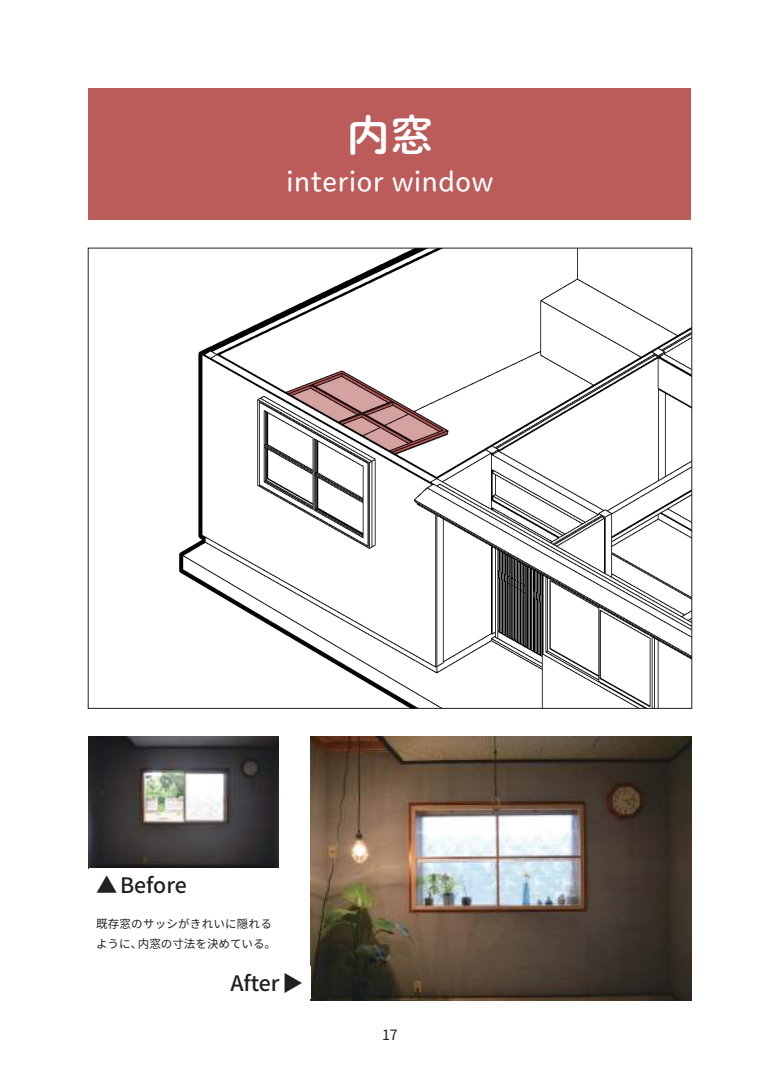
<style>
.page{position:relative;width:780px;height:1088px;background:#fff}
.page>*{position:absolute;margin:0;border:0;box-sizing:border-box;transform-origin:0 0}
.t1{font:42.5px "DNP Shuei M Go Std B";color:#fff}
.t2{font:28.38px "DNP Shuei M Go Std L";color:#fff}
.t3{font:500 21.25px "Source Han Sans JP";letter-spacing:-.005em;color:#241f1f}
.t4{font:14.12px "Source Han Sans JP";color:#241f1f}
.t5{font:11.5px/20.1px "Source Han Sans JP";letter-spacing:.02em;color:#241f1f}
</style>
<div class="page">
<img style="left:89px;top:737px;width:190px;height:131px">
<img style="left:311px;top:737px;width:380px;height:263px">
<div style="left:89px;top:89px;width:602px;height:131px;background:#bb5c5a"></div>
<img style="left:179px;top:250px;width:511px;height:457px">
<h1 class="t1" style="left:346px;top:104px;width:89px">内窓</h1>
<h2 class="t2" style="left:286px;top:160px;width:209px">interior window</h2>
<h3 class="t3" style="left:96px;top:873px;width:92px">▲ Before</h3>
<p class="t5" style="left:96px;top:914px;width:181px">既存窓のサッシがきれいに隠れるように、内窓の寸法を決めている。</p>
<h3 class="t3" style="left:230px;top:971px;width:75px">After ▶</h3>
<p class="t4" style="left:382px;top:1027px;width:17px">17</p>
</div>
